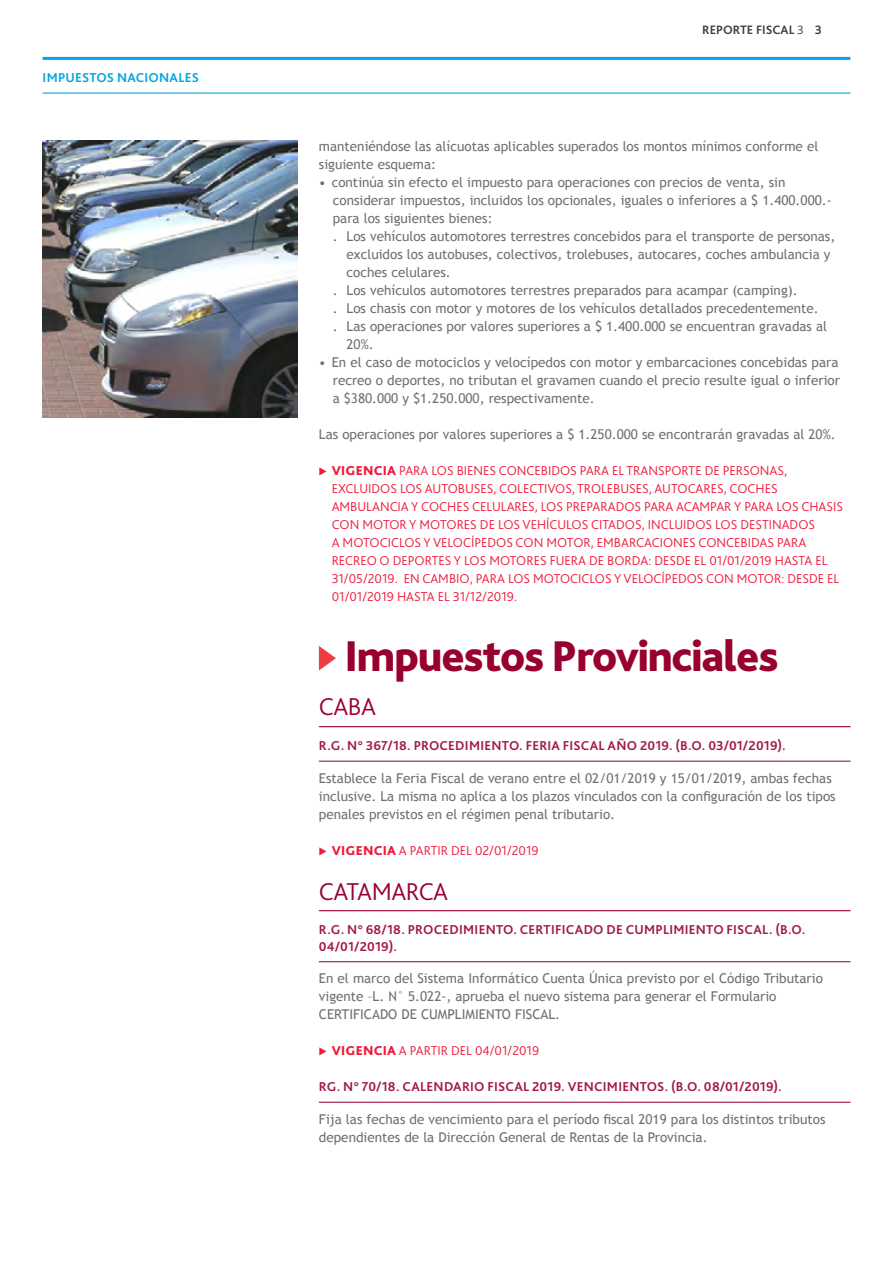
<style>
.page{position:relative;width:893px;height:1263px;background:#fff}
.page>*{position:absolute;margin:0;border:0;box-sizing:border-box;transform-origin:0 0}
.Article_heading{font:800 45px "Bliss Pro";letter-spacing:-.025em;color:#98002e}
.Subtitulo{font:300 25.5px "Bliss Pro";letter-spacing:-.02em;color:#98002e}
.Texto_Comun{font:13.5px/18px "Trebuchet MS";color:#707070}
.t1{font:300 13.5px/18px "Bliss Pro";color:#ed1a3b}
.Bajada_Subtitulo{font:700 13.5px/16.5px "Bliss Pro";letter-spacing:.02em;color:#a21a43}
.Bajada_Subtitulo-2{font:700 13.5px "Bliss Pro";letter-spacing:.02em;color:#02a5e2}
.t2{font:700 12.75px "Bliss Pro";color:#404040}
.s1{font-weight:300}
.s2{font-weight:800}
</style>
<div class="page">
<img style="left:43px;top:141px;width:254px;height:276px">
<hr style="left:43px;top:57px;width:807px;height:3px;background:#02a5e2">
<hr style="left:43px;top:92px;width:807px;height:2px;background:#02a5e2">
<hr style="left:319px;top:726px;width:531px;height:1px;background:#98002e">
<hr style="left:319px;top:761px;width:531px;height:1px;background:#a21a43">
<hr style="left:319px;top:910px;width:531px;height:1px;background:#98002e">
<hr style="left:319px;top:961px;width:531px;height:1px;background:#a21a43">
<hr style="left:319px;top:1102px;width:531px;height:1px;background:#a21a43">
<svg style="left:319px;top:646px;width:17px;height:24px"></svg>
<p class="Bajada_Subtitulo-2" style="left:43px;top:69px;width:158px">IMPUESTOS NACIONALES</p>
<p class="t2" style="left:702px;top:22px;width:121px">REPORTE FISCAL <span class="s1">3</span> 3</p>
<p class="Texto_Comun" style="left:319px;top:137px;width:501px">manteniéndose las alícuotas aplicables superados los montos mínimos conforme el siguiente esquema:</p>
<p class="Texto_Comun" style="left:333px;top:173px;width:500px;text-indent:-14px">• continúa sin efecto el impuesto para operaciones con precios de venta, sin considerar impuestos, incluidos los opcionales, iguales o inferiores a $ 1.400.000.- para los siguientes bienes:</p>
<p class="Texto_Comun" style="left:347px;top:227px;width:490px;text-indent:-14px">. Los vehículos automotores terrestres concebidos para el transporte de personas, excluidos los autobuses, colectivos, trolebuses, autocares, coches ambulancia y coches celulares.</p>
<p class="Texto_Comun" style="left:333px;top:281px;width:466px">. Los vehículos automotores terrestres preparados para acampar (camping).</p>
<p class="Texto_Comun" style="left:333px;top:299px;width:488px">. Los chasis con motor y motores de los vehículos detallados precedentemente.</p>
<p class="Texto_Comun" style="left:347px;top:317px;width:482px;text-indent:-14px">. Las operaciones por valores superiores a $ 1.400.000 se encuentran gravadas al<br>20%.</p>
<p class="Texto_Comun" style="left:333px;top:353px;width:509px;text-align:justify;text-indent:-14px">• En el caso de motociclos y velocípedos con motor y embarcaciones concebidas para recreo o deportes, no tributan el gravamen cuando el precio resulte igual o inferior a $380.000 y $1.250.000, respectivamente.</p>
<p class="Texto_Comun" style="left:319px;top:425px;width:518px">Las operaciones por valores superiores a $ 1.250.000 se encontrarán gravadas al 20%.</p>
<p class="t1" style="left:332px;top:461px;width:513px"><span class="s2">VIGENCIA</span> PARA LOS BIENES CONCEBIDOS PARA EL TRANSPORTE DE PERSONAS, EXCLUIDOS LOS AUTOBUSES, COLECTIVOS, TROLEBUSES, AUTOCARES, COCHES AMBULANCIA Y COCHES CELULARES, LOS PREPARADOS PARA ACAMPAR Y PARA LOS CHASIS CON MOTOR Y MOTORES DE LOS VEHÍCULOS CITADOS, INCLUIDOS LOS DESTINADOS<br>A MOTOCICLOS Y VELOCÍPEDOS CON MOTOR, EMBARCACIONES CONCEBIDAS PARA RECREO O DEPORTES Y LOS MOTORES FUERA DE BORDA: DESDE EL 01/01/2019 HASTA EL 31/05/2019. EN CAMBIO, PARA LOS MOTOCICLOS Y VELOCÍPEDOS CON MOTOR: DESDE EL 01/01/2019 HASTA EL 31/12/2019.</p>
<p class="Article_heading" style="left:344px;top:628px;width:435px">Impuestos Provinciales</p>
<p class="Subtitulo" style="left:319px;top:691px;width:59px">CABA</p>
<p class="Bajada_Subtitulo" style="left:319px;top:737px;width:468px">R.G. N° 367/18. PROCEDIMIENTO. FERIA FISCAL AÑO 2019. (B.O. 03/01/2019).</p>
<p class="Texto_Comun" style="left:319px;top:769px;width:518px">Establece la Feria Fiscal de verano entre el 02/01/2019 y 15/01/2019, ambas fechas inclusive. La misma no aplica a los plazos vinculados con la configuración de los tipos penales previstos en el régimen penal tributario.</p>
<p class="t1" style="left:332px;top:841px;width:208px"><span class="s2">VIGENCIA</span> A PARTIR DEL 02/01/2019</p>
<p class="Subtitulo" style="left:319px;top:875px;width:131px">CATAMARCA</p>
<p class="Bajada_Subtitulo" style="left:319px;top:921px;width:488px">R.G. N° 68/18. PROCEDIMIENTO. CERTIFICADO DE CUMPLIMIENTO FISCAL. (B.O.<br>04/01/2019).</p>
<p class="Texto_Comun" style="left:319px;top:970px;width:505px">En el marco del Sistema Informático Cuenta Única previsto por el Código Tributario vigente –L. N° 5.022-, aprueba el nuevo sistema para generar el Formulario<br>CERTIFICADO DE CUMPLIMIENTO FISCAL.</p>
<p class="t1" style="left:332px;top:1041px;width:209px"><span class="s2">VIGENCIA</span> A PARTIR DEL 04/01/2019</p>
<p class="Bajada_Subtitulo" style="left:319px;top:1078px;width:464px">RG. N° 70/18. CALENDARIO FISCAL 2019. VENCIMIENTOS. (B.O. 08/01/2019).</p>
<p class="Texto_Comun" style="left:319px;top:1110px;width:508px">Fija las fechas de vencimiento para el período fiscal 2019 para los distintos tributos dependientes de la Dirección General de Rentas de la Provincia.</p>
</div>
